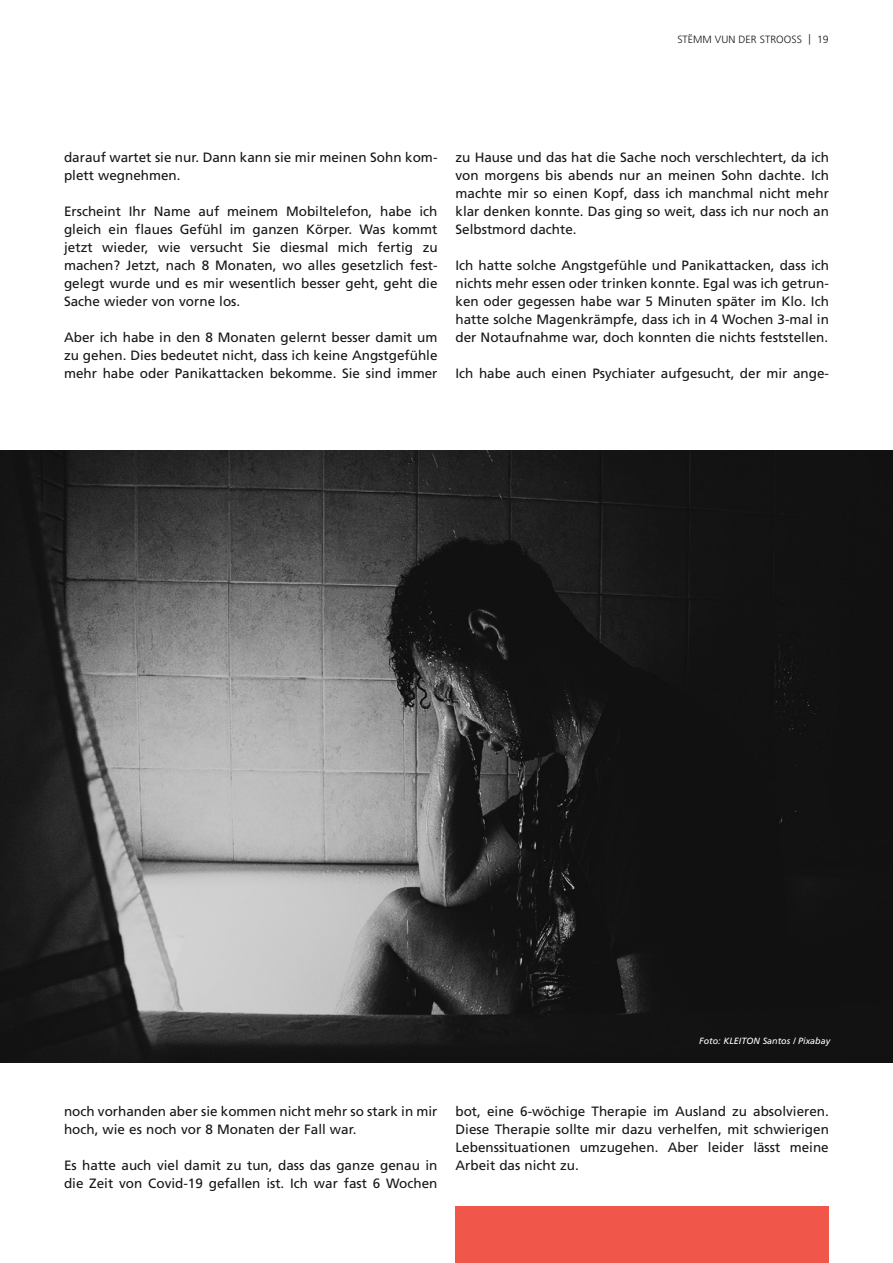
<style>
.page{position:relative;width:893px;height:1263px;background:#fff}
.page>*{position:absolute;margin:0;border:0;box-sizing:border-box;transform-origin:0 0}
.t1{font:13.5px/18px "Frutiger LT Std";color:#151616;text-align:justify}
.t2{font:300 10.5px "Frutiger LT Std";color:#151616}
.t3{font:italic 9px "Frutiger LT Std";color:#fff}
</style>
<div class="page">
<img style="left:0;top:450px;width:893px;height:612px">
<div style="left:455px;top:1206px;width:374px;height:57px;background:#f1564b"></div>
<p class="t2" style="left:677px;top:33px;width:153px">STËMM VUN DER STROOSS | 19</p>
<p class="t1" style="left:64px;top:148px;width:375px">darauf wartet sie nur. Dann kann sie mir meinen Sohn kom&shy;plett wegnehmen.</p>
<p class="t1" style="left:64px;top:202px;width:375px">Erscheint Ihr Name auf meinem Mobiltelefon, habe ich gleich ein flaues Gefühl im ganzen Körper. Was kommt jetzt wieder, wie versucht Sie diesmal mich fertig zu machen? Jetzt, nach 8 Monaten, wo alles gesetzlich fest&shy;gelegt wurde und es mir wesentlich besser geht, geht die Sache wieder von vorne los.</p>
<p class="t1" style="left:64px;top:328px;width:375px">Aber ich habe in den 8 Monaten gelernt besser damit um zu gehen. Dies bedeutet nicht, dass ich keine Angstgefühle mehr habe oder Panikattacken bekomme. Sie sind immer</p>
<p class="t1" style="left:455px;top:148px;width:375px">zu Hause und das hat die Sache noch verschlechtert, da ich von morgens bis abends nur an meinen Sohn dachte. Ich machte mir so einen Kopf, dass ich manchmal nicht mehr klar denken konnte. Das ging so weit, dass ich nur noch an Selbstmord dachte.</p>
<p class="t1" style="left:455px;top:256px;width:375px">Ich hatte solche Angstgefühle und Panikattacken, dass ich nichts mehr essen oder trinken konnte. Egal was ich getrun&shy;ken oder gegessen habe war 5 Minuten später im Klo. Ich hatte solche Magenkrämpfe, dass ich in 4 Wochen 3-mal in der Notaufnahme war, doch konnten die nichts feststellen.</p>
<p class="t1" style="left:455px;top:364px;width:375px">Ich habe auch einen Psychiater aufgesucht, der mir ange-</p>
<p class="t3" style="left:699px;top:1036px;width:133px">Foto: KLEITON Santos / Pixabay</p>
<p class="t1" style="left:64px;top:1102px;width:375px">noch vorhanden aber sie kommen nicht mehr so stark in mir hoch, wie es noch vor 8 Monaten der Fall war.</p>
<p class="t1" style="left:64px;top:1156px;width:375px">Es hatte auch viel damit zu tun, dass das ganze genau in die Zeit von Covid-19 gefallen ist. Ich war fast 6 Wochen</p>
<p class="t1" style="left:455px;top:1102px;width:375px">bot, eine 6-wöchige Therapie im Ausland zu absolvieren.<br>Diese Therapie sollte mir dazu verhelfen, mit schwierigen Lebenssituationen umzugehen. Aber leider lässt meine Arbeit das nicht zu.</p>
</div>
